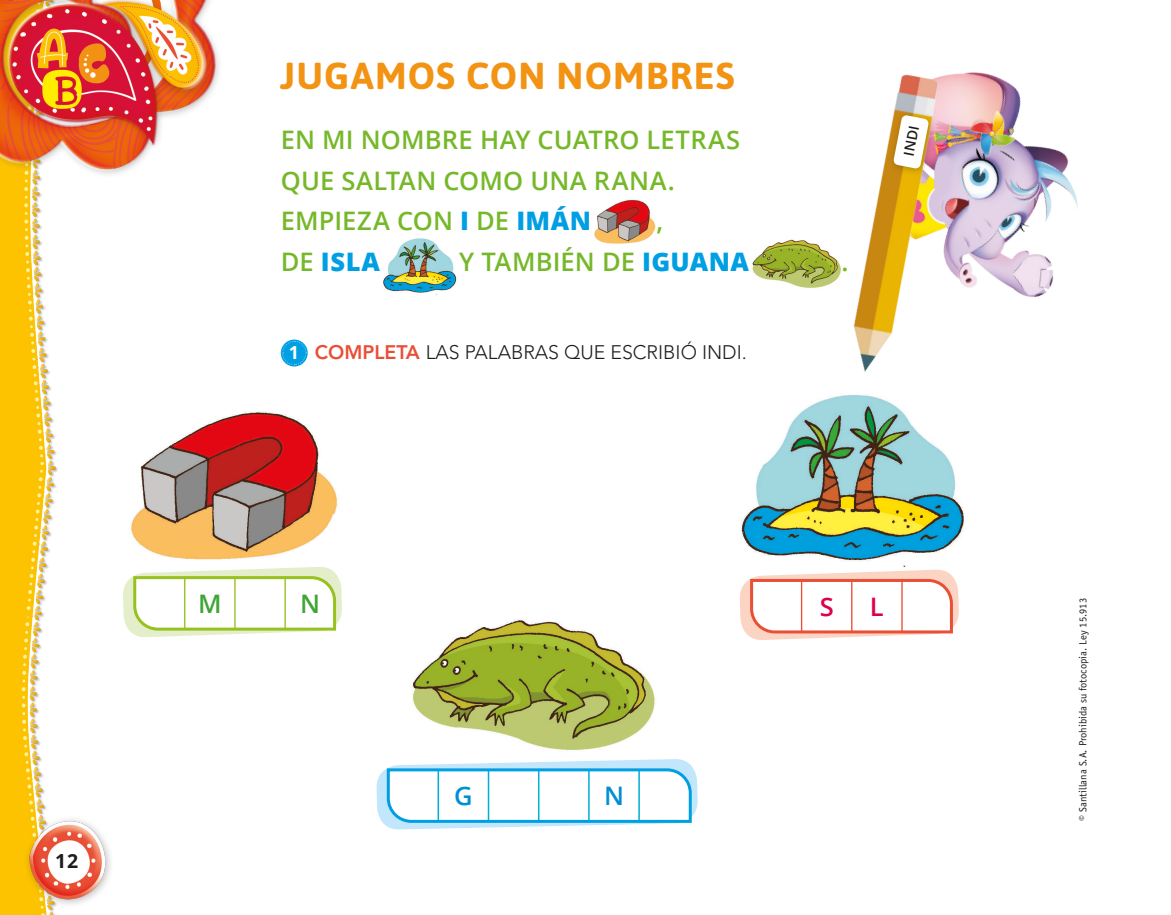
<style>
.page{position:relative;width:1171px;height:915px;background:#fff}
.page>*{position:absolute;margin:0;border:0;box-sizing:border-box;transform-origin:0 0}
._03-TIT__LENGUA{font:700 37.5px "Asap";letter-spacing:.03em;color:#f39313}
._12-TEXTITOS{font:600 25.5px "Open Sans";letter-spacing:.005em;color:#76b82a}
._12-TEXTITOS-2{font:800 25.5px "Open Sans";color:#009fe3}
.t1{font:600 25.5px "Open Sans";color:#3fa535}
.t2{font:600 25.5px "Open Sans";color:#dd004e}
.t3{font:600 25.5px "Open Sans";color:#008ed4}
._10-CONSIGNA{font:300 19.5px "Avenir LT Std";color:#1d1d1b}
.t4{font:700 19.5px "Open Sans";color:#1d1d1b}
.t5{font:700 18px "Open Sans";color:#fff}
._12-TEXTITOS-3{font:600 13.95px "Open Sans";color:#1d1d1b}
.t6{font:10.5px "Officina Sans Std";color:#1d1d1b}
.s1{font-weight:800;color:#009fe3}
.s2{font-weight:600;color:#76b82a}
.s3{font-weight:800;color:#e94f35}
</style>
<div class="page">
<img style="left:0;top:209px;width:58px;height:706px">
<img style="left:16px;top:795px;width:95px;height:119px">
<img style="left:853px;top:72px;width:208px;height:300px">
<div style="left:887px;top:109px;width:50px;height:68px;background:#1d1d1b;opacity:.3"></div>
<svg style="left:893px;top:115px;width:35px;height:54px"></svg>
<img style="left:0;top:0;width:219px;height:209px">
<img style="left:594px;top:199px;width:62px;height:45px">
<img style="left:383px;top:238px;width:74px;height:57px">
<img style="left:752px;top:239px;width:89px;height:49px">
<svg style="left:281px;top:339px;width:27px;height:27px"></svg>
<svg style="left:281px;top:340px;width:26px;height:26px"></svg>
<img style="left:741px;top:395px;width:223px;height:172px">
<svg style="left:740px;top:569px;width:219px;height:71px"></svg>
<img style="left:131px;top:412px;width:206px;height:148px">
<svg style="left:123px;top:567px;width:219px;height:71px"></svg>
<img style="left:412px;top:620px;width:243px;height:130px">
<svg style="left:376px;top:759px;width:322px;height:71px"></svg>
<p class="t4" style="left:55px;top:847px;width:25px">12</p>
<p class="_03-TIT__LENGUA" style="left:280px;top:54px;width:456px">JUGAMOS CON NOMBRES</p>
<p class="_12-TEXTITOS" style="left:281px;top:123px;width:461px">EN MI NOMBRE HAY CUATRO LETRAS</p>
<p class="_12-TEXTITOS" style="left:281px;top:163px;width:395px">QUE SALTAN COMO UNA RANA.</p>
<p class="_12-TEXTITOS" style="left:281px;top:204px;width:312px">EMPIEZA CON <span class="s1">I</span> DE <span class="s1">IMÁN</span></p>
<p class="_12-TEXTITOS" style="left:656px;top:204px;width:8px">,</p>
<p class="_12-TEXTITOS-2" style="left:281px;top:242px;width:101px"><span class="s2">DE</span> ISLA</p>
<p class="_12-TEXTITOS" style="left:459px;top:244px;width:291px">Y TAMBIÉN DE <span class="s1">IGUANA</span></p>
<p class="t5" style="left:289px;top:340px;width:12px">1</p>
<p class="_10-CONSIGNA" style="left:315px;top:341px;width:433px"><span class="s3">COMPLETA</span> LAS PALABRAS QUE ESCRIBIÓ INDI.</p>
<p class="_12-TEXTITOS" style="left:841px;top:244px;width:9px">.</p>
<p class="_12-TEXTITOS-3" style="left:898px;top:154px;width:33px;rotate:-79deg">INDI</p>
<p class="t1" style="left:198px;top:586px;width:25px">M</p>
<p class="t1" style="left:300px;top:586px;width:21px">N</p>
<p class="t2" style="left:819px;top:589px;width:16px">S</p>
<p class="t2" style="left:869px;top:589px;width:15px">L</p>
<p class="t3" style="left:454px;top:779px;width:20px">G</p>
<p class="t3" style="left:604px;top:779px;width:21px">N</p>
<p class="t6" style="left:1076px;top:820px;width:224px;rotate:-90deg">© Santillana S.A. Prohibida su fotocopia. Ley 15.913</p>
</div>
